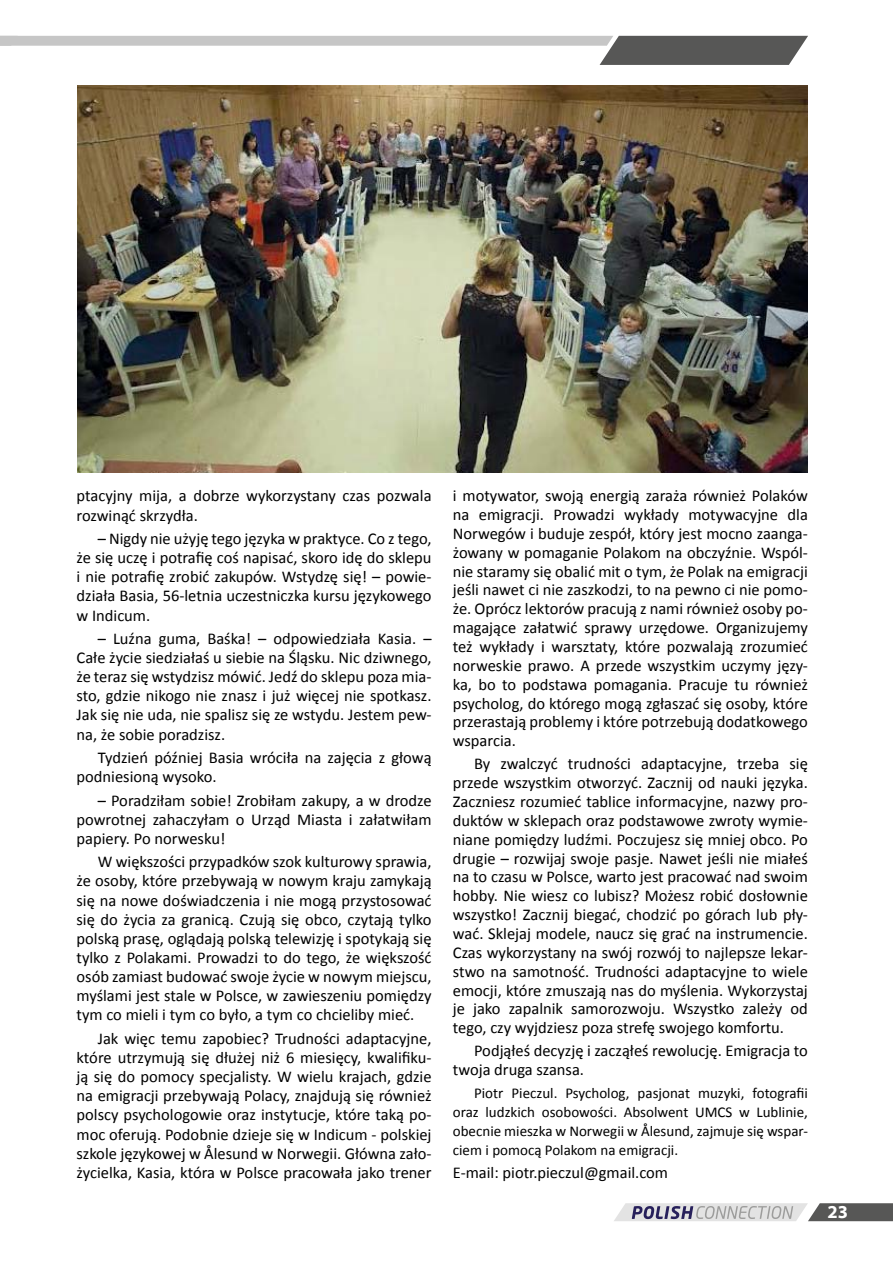
<style>
.page{position:relative;width:893px;height:1263px;background:#fff}
.page>*{position:absolute;margin:0;border:0;box-sizing:border-box;transform-origin:0 0}
.t1{font:700 18px "Myriad Web Pro";color:#fff}
.t2{font:16.5px/19.2px "Calibri";color:#000;text-align:justify}
.t3{font:15px/18.9px "Calibri";color:#000;text-align:justify}
</style>
<div class="page">
<svg style="left:0;top:36px;width:808px;height:29px"></svg>
<svg style="left:614px;top:1203px;width:279px;height:18px;background:#a9a9ad"></svg>
<img style="left:77px;top:85px;width:731px;height:387px">
<p class="t2" style="left:77px;top:486px;width:356px">ptacyjny mija, a dobrze wykorzystany czas pozwala rozwinąć skrzydła.</p>
<p class="t2" style="left:77px;top:528px;width:357px;text-indent:21px">– Nigdy nie użyję tego języka w praktyce. Co z tego, że się uczę i potrafię coś napisać, skoro idę do sklepu i nie potrafię zrobić zakupów. Wstydzę się! – powie&shy;działa Basia, 56-letnia uczestniczka kursu językowego w Indicum.</p>
<p class="t2" style="left:77px;top:628px;width:357px;text-indent:21px">– Luźna guma, Baśka! – odpowiedziała Kasia. – Całe życie siedziałaś u siebie na Śląsku. Nic dziwnego, że teraz się wstydzisz mówić. Jedź do sklepu poza mia&shy;sto, gdzie nikogo nie znasz i już więcej nie spotkasz.<br>Jak się nie uda, nie spalisz się ze wstydu. Jestem pew&shy;na, że sobie poradzisz.</p>
<p class="t2" style="left:77px;top:747px;width:357px;text-indent:21px">Tydzień później Basia wróciła na zajęcia z głową podniesioną wysoko.</p>
<p class="t2" style="left:77px;top:790px;width:357px;text-indent:21px">– Poradziłam sobie! Zrobiłam zakupy, a w drodze powrotnej zahaczyłam o Urząd Miasta i załatwiłam papiery. Po norwesku!</p>
<p class="t2" style="left:77px;top:852px;width:357px;text-indent:21px">W większości przypadków szok kulturowy sprawia, że osoby, które przebywają w nowym kraju zamykają się na nowe doświadczenia i nie mogą przystosować się do życia za granicą. Czują się obco, czytają tylko polską prasę, oglądają polską telewizję i spotykają się tylko z Polakami. Prowadzi to do tego, że większość osób zamiast budować swoje życie w nowym miejscu, myślami jest stale w Polsce, w zawieszeniu pomiędzy tym co mieli i tym co było, a tym co chcieliby mieć.</p>
<p class="t2" style="left:77px;top:1028px;width:357px;text-indent:21px">Jak więc temu zapobiec? Trudności adaptacyjne, które utrzymują się dłużej niż 6 miesięcy, kwalifiku&shy;ją się do pomocy specjalisty. W wielu krajach, gdzie na emigracji przebywają Polacy, znajdują się również polscy psychologowie oraz instytucje, które taką po&shy;moc oferują. Podobnie dzieje się w Indicum - polskiej szkole językowej w Ålesund w Norwegii. Główna zało&shy;życielka, Kasia, która w Polsce pracowała jako trener</p>
<p class="t2" style="left:453px;top:486px;width:357px">i motywator, swoją energią zaraża również Polaków na emigracji. Prowadzi wykłady motywacyjne dla Norwegów i buduje zespół, który jest mocno zaanga&shy;żowany w pomaganie Polakom na obczyźnie. Wspól&shy;nie staramy się obalić mit o tym, że Polak na emigracji jeśli nawet ci nie zaszkodzi, to na pewno ci nie pomo&shy;że. Oprócz lektorów pracują z nami również osoby po&shy;magające załatwić sprawy urzędowe. Organizujemy też wykłady i warsztaty, które pozwalają zrozumieć norweskie prawo. A przede wszystkim uczymy języ&shy;ka, bo to podstawa pomagania. Pracuje tu również psycholog, do którego mogą zgłaszać się osoby, które przerastają problemy i które potrzebują dodatkowego wsparcia.</p>
<p class="t2" style="left:453px;top:754px;width:357px;text-indent:21px">By zwalczyć trudności adaptacyjne, trzeba się przede wszystkim otworzyć. Zacznij od nauki języka.<br>Zaczniesz rozumieć tablice informacyjne, nazwy pro&shy;duktów w sklepach oraz podstawowe zwroty wymie&shy;niane pomiędzy ludźmi. Poczujesz się mniej obco. Po drugie – rozwijaj swoje pasje. Nawet jeśli nie miałeś na to czasu w Polsce, warto jest pracować nad swoim hobby. Nie wiesz co lubisz? Możesz robić dosłownie wszystko! Zacznij biegać, chodzić po górach lub pły&shy;wać. Sklejaj modele, naucz się grać na instrumencie.<br>Czas wykorzystany na swój rozwój to najlepsze lekar&shy;stwo na samotność. Trudności adaptacyjne to wiele emocji, które zmuszają nas do myślenia. Wykorzystaj je jako zapalnik samorozwoju. Wszystko zależy od tego, czy wyjdziesz poza strefę swojego komfortu.</p>
<p class="t2" style="left:453px;top:1041px;width:356px;text-indent:21px">Podjąłeś decyzję i zacząłeś rewolucję. Emigracja to twoja druga szansa.</p>
<p class="t3" style="left:453px;top:1083px;width:357px;text-indent:21px">Piotr Pieczul. Psycholog, pasjonat muzyki, fotografii oraz ludzkich osobowości. Absolwent UMCS w Lublinie, obecnie mieszka w Norwegii w Ålesund, zajmuje się wspar&shy;ciem i pomocą Polakom na emigracji.</p>
<p class="t2" style="left:453px;top:1162px;width:217px">E-mail: piotr.pieczul@gmail.com</p>
<p class="t1" style="left:827px;top:1202px;width:22px">23</p>
</div>
